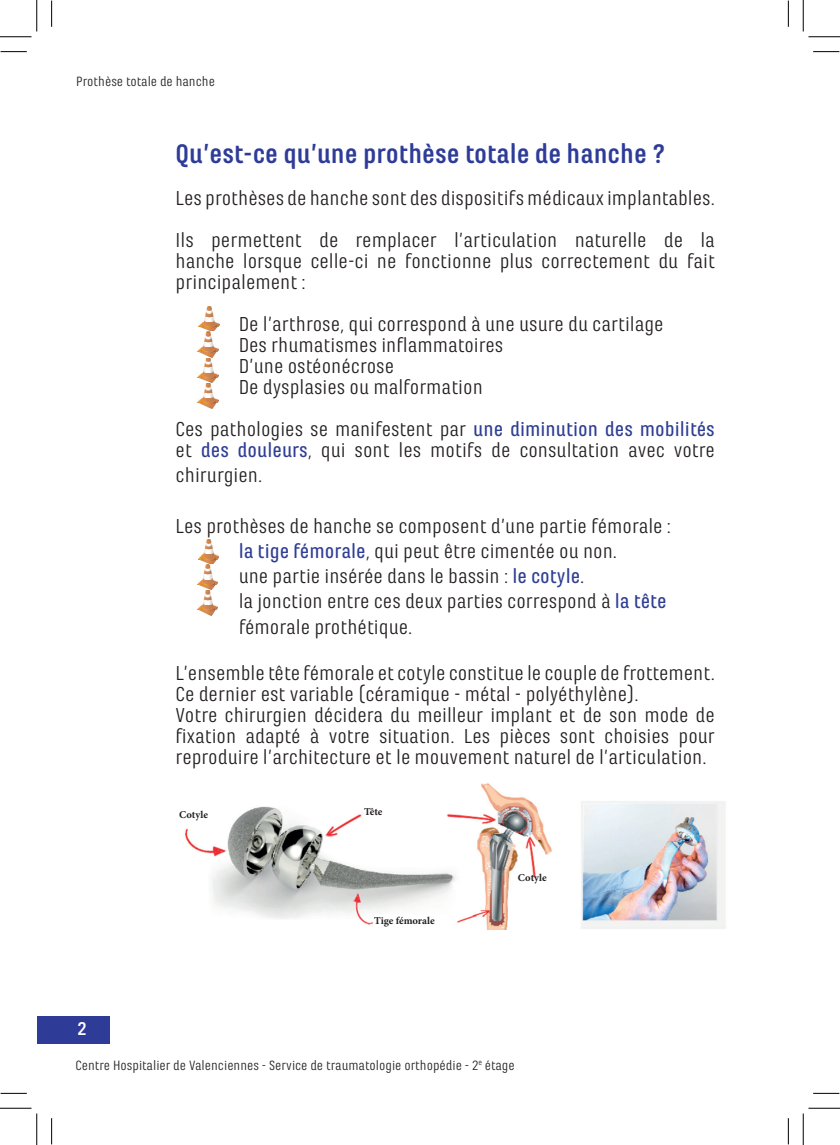
<style>
.page{position:relative;width:840px;height:1145px;background:#fff}
.page>*{position:absolute;margin:0;border:0;box-sizing:border-box;transform-origin:0 0}
.t1{font:700 28px "Marianina Wd FY";color:#2e3c98}
.t2{font:21px/21px "Marianina Wd FY";color:#231f20}
.t3{font:700 19.25px "Marianina Wd FY";color:#fff}
.t4{font:14px "Marianina Wd FY";color:#231f20}
.t5{font:700 10.5px "Minion Pro";color:#231f20}
.s1{font-weight:500;color:#2e3e94}
</style>
<div class="page">
<div style="left:37px;top:1016px;width:73px;height:28px;background:#2e3c98"></div>
<img style="left:185px;top:783px;width:541px;height:147px">
<div style="left:171px;top:806px;width:46px;height:19px;background:#fff"></div>
<div style="left:512px;top:878px;width:47px;height:19px;background:#fff"></div>
<div style="left:364px;top:805px;width:47px;height:19px;background:#fff"></div>
<div style="left:375px;top:914px;width:47px;height:19px;background:#fff"></div>
<img style="left:198px;top:306px;width:21px;height:102px">
<img style="left:197px;top:539px;width:21px;height:76px">
<svg style="left:1px;top:51px;width:26px;height:1px"></svg>
<svg style="left:813px;top:51px;width:26px;height:1px"></svg>
<svg style="left:1px;top:1093px;width:26px;height:1px"></svg>
<svg style="left:813px;top:1093px;width:26px;height:1px"></svg>
<svg style="left:51px;top:1px;width:1px;height:26px"></svg>
<svg style="left:51px;top:1118px;width:1px;height:26px"></svg>
<svg style="left:788px;top:1px;width:1px;height:26px"></svg>
<svg style="left:788px;top:1118px;width:1px;height:26px"></svg>
<hr style="left:0;top:36px;width:32px;height:1px;background:#000">
<hr style="left:808px;top:36px;width:32px;height:1px;background:#000">
<hr style="left:0;top:1108px;width:32px;height:1px;background:#000">
<hr style="left:808px;top:1108px;width:32px;height:1px;background:#000">
<hr style="left:36px;top:0;width:1px;height:31px;background:#000">
<hr style="left:36px;top:1113px;width:1px;height:32px;background:#000">
<hr style="left:803px;top:0;width:1px;height:31px;background:#000">
<hr style="left:803px;top:1113px;width:1px;height:32px;background:#000">
<p class="t4" style="left:76px;top:74px;width:140px">Prothèse totale de hanche</p>
<h1 class="t1" style="left:176px;top:139px;width:492px">Qu’est-ce qu’une prothèse totale de hanche ?</h1>
<p class="t2" style="left:176px;top:177px;width:541px;line-height:42px">Les prothèses de hanche sont des dispositifs médicaux implantables.<br>Ils permettent de remplacer l’articulation naturelle de la</p>
<p class="t2" style="left:176px;top:251px;width:541px">hanche lorsque celle-ci ne fonctionne plus correctement du fait principalement :</p>
<p class="t2" style="left:239px;top:314px;width:427px">De l’arthrose, qui correspond à une usure du cartilage Des rhumatismes inflammatoires<br>D’une ostéonécrose<br>De dysplasies ou malformation</p>
<p class="t2" style="left:176px;top:419px;width:541px">Ces pathologies se manifestent par <span class="s1">une diminution des mobilités </span>et <span class="s1">des douleurs</span>, qui sont les motifs de consultation avec votre</p>
<p class="t2" style="left:176px;top:465px;width:88px">chirurgien.</p>
<p class="t2" style="left:239px;top:513px;width:434px;line-height:25.2px;text-indent:-63px">Les prothèses de hanche se composent d’une partie fémorale : <span class="s1">la tige fémorale</span>, qui peut être cimentée ou non.<br>une partie insérée dans le bassin : <span class="s1">le cotyle</span>.<br>la jonction entre ces deux parties correspond à <span class="s1">la tête </span>fémorale prothétique.</p>
<p class="t2" style="left:176px;top:662px;width:541px">L’ensemble tête fémorale et cotyle constitue le couple de frottement.<br>Ce dernier est variable (céramique - métal - polyéthylène).<br>Votre chirurgien décidera du meilleur implant et de son mode de fixation adapté à votre situation. Les pièces sont choisies pour reproduire l’architecture et le mouvement naturel de l’articulation.</p>
<p class="t3" style="left:70px;top:1019px;width:18px">12</p>
<p class="t5" style="left:179px;top:807px;width:30px">Cotyle</p>
<p class="t5" style="left:364px;top:805px;width:20px">Tête</p>
<p class="t5" style="left:374px;top:914px;width:62px">Tige fémorale</p>
<p class="t5" style="left:518px;top:870px;width:30px">Cotyle</p>
<p class="t4" style="left:75px;top:1058px;width:441px">Centre Hospitalier de Valenciennes - Service de traumatologie orthopédie - 2<sup>e</sup> étage</p>
</div>
